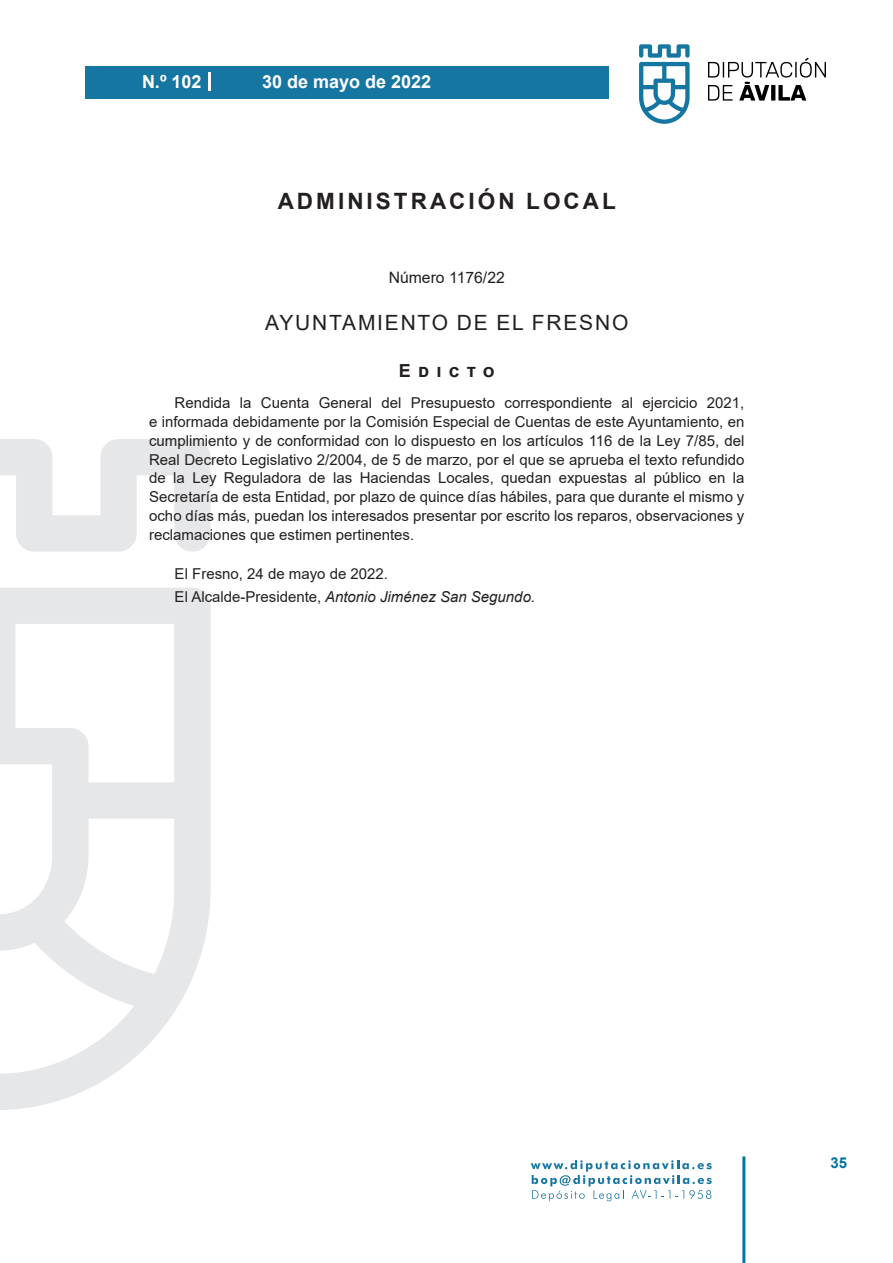
<style>
.page{position:relative;width:893px;height:1263px;background:#fff}
.page>*{position:absolute;margin:0;border:0;box-sizing:border-box;transform-origin:0 0}
.h1__secion{font:700 22.5px "Arial";letter-spacing:.135em;color:#231f20}
.h2__organismo{font:21px "Arial";letter-spacing:.085em;color:#231f20}
.t1{font:700 18px "Arial";color:#fff}
.anuncio{font:700 18px "Arial";letter-spacing:.4em;color:#231f20}
.numero{font:15.75px "Arial";color:#231f20}
.texto_normal{font:15px/18.8px "Arial";color:#231f20;text-align:justify}
.firma{font:italic 15px "Arial";color:#231f20}
.fecha{font:15px "Arial";color:#231f20}
.t2{font:700 15px "Arial";color:#04739f}
.s1{font-style:normal}
</style>
<div class="page">
<svg style="left:531px;top:1160px;width:181px;height:41px"></svg>
<div style="left:85px;top:66px;width:523px;height:33px;background:#1676a2"></div>
<svg style="left:639px;top:44px;width:51px;height:80px"></svg>
<svg style="left:708px;top:58px;width:118px;height:43px"></svg>
<hr style="left:742px;top:1156px;width:3px;height:107px;background:#04739f">
<svg style="left:208px;top:72px;width:2px;height:18px"></svg>
<svg style="left:0;top:439px;width:211px;height:671px"></svg>
<p class="t1" style="left:142px;top:69px;width:61px">N.º 102</p>
<p class="t1" style="left:262px;top:69px;width:171px">30 de mayo de 2022</p>
<p class="h1__secion" style="left:278px;top:185px;width:340px">ADMINISTRACIÓN LOCAL</p>
<p class="numero" style="left:389px;top:267px;width:118px">Número 1176/22</p>
<p class="h2__organismo" style="left:265px;top:308px;width:365px">AYUNTAMIENTO DE EL FRESNO</p>
<p class="anuncio" style="left:399px;top:358px;width:97px">Edicto</p>
<p class="texto_normal" style="left:149px;top:394px;width:597px;text-indent:26px">Rendida la Cuenta General del Presupuesto correspondiente al ejercicio 2021, e informada debidamente por la Comisión Especial de Cuentas de este Ayuntamiento, en cumplimiento y de conformidad con lo dispuesto en los artículos 116 de la Ley 7/85, del Real Decreto Legislativo 2/2004, de 5 de marzo, por el que se aprueba el texto refundido de la Ley Reguladora de las Haciendas Locales, quedan expuestas al público en la Secretaría de esta Entidad, por plazo de quince días hábiles, para que durante el mismo y ocho días más, puedan los interesados presentar por escrito los reparos, observaciones y reclamaciones que estimen pertinentes.</p>
<p class="fecha" style="left:175px;top:563px;width:215px">El Fresno, 24 de mayo de 2022.</p>
<p class="firma" style="left:175px;top:587px;width:362px"><span class="s1">El Alcalde-Presidente,</span> Antonio Jiménez San Segundo.</p>
<p class="t2" style="left:831px;top:1152px;width:18px">35</p>
</div>
